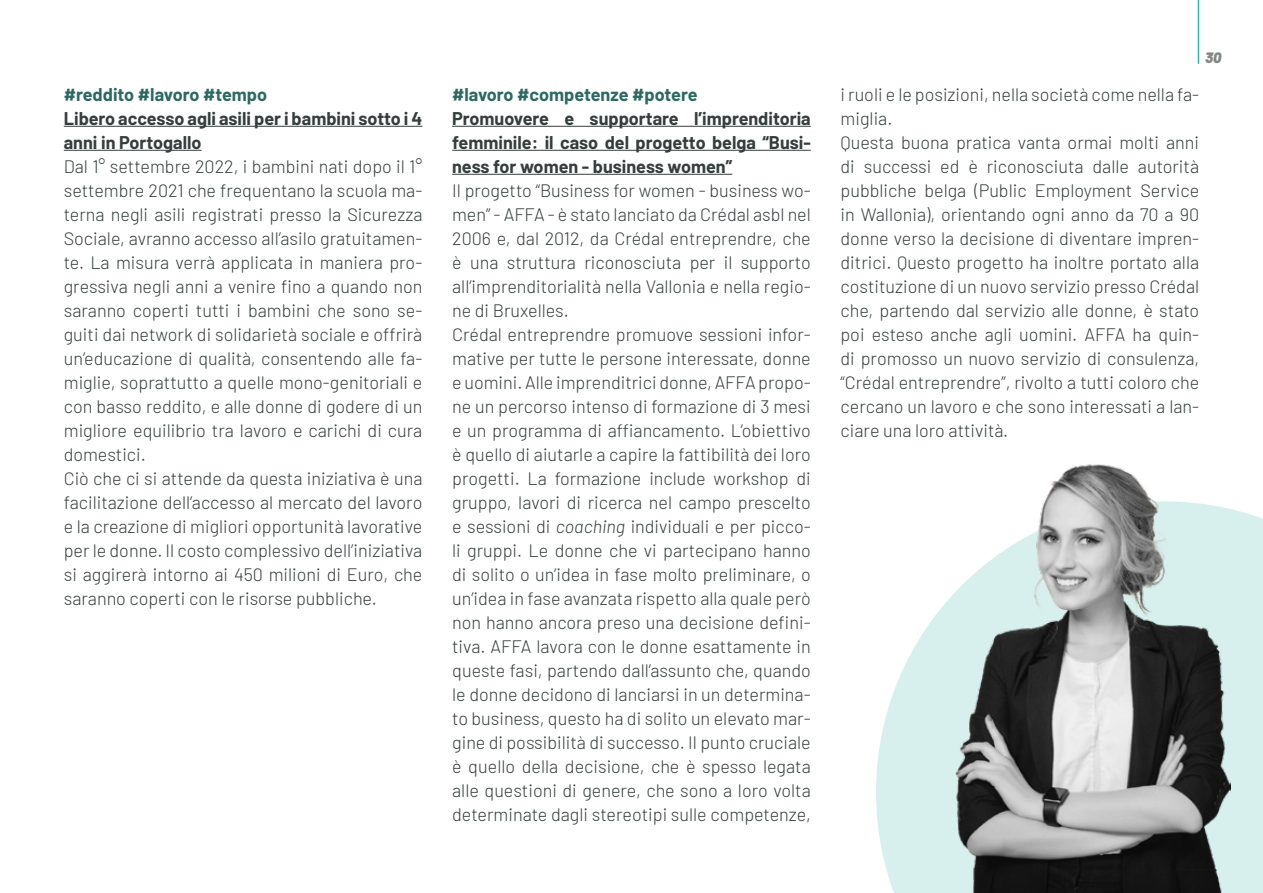
<style>
.page{position:relative;width:1263px;height:893px;background:#fff}
.page>*{position:absolute;margin:0;border:0;box-sizing:border-box;transform-origin:0 0}
.t1{font:300 18px/24px "Barlow";color:#363d3d}
.t2{font:700 18px/24px "Barlow";color:#363d3d}
.t3{font:700 18px "Barlow";letter-spacing:-.005em;color:#2b6961}
.t4{font:italic 900 15px "Barlow";color:#828787}
.s1{font-style:italic}
</style>
<div class="page">
<hr style="left:1198px;top:0;width:1px;height:64px;background:#38b3a8">
<hr style="left:64px;top:126px;width:358px;height:1px;background:#363d3d">
<hr style="left:64px;top:150px;width:138px;height:1px;background:#363d3d">
<hr style="left:452px;top:126px;width:359px;height:1px;background:#363d3d">
<hr style="left:452px;top:150px;width:359px;height:1px;background:#363d3d">
<hr style="left:452px;top:174px;width:280px;height:1px;background:#363d3d">
<svg style="left:876px;top:509px;width:387px;height:384px;fill:#d7f0ee"></svg>
<img style="left:956px;top:464px;width:274px;height:429px">
<p class="t3" style="left:64px;top:81px;width:205px">#reddito #lavoro #tempo</p>
<p class="t2" style="left:64px;top:105px;width:360px">Libero accesso agli asili per i bambini sotto i 4 anni in Portogallo</p>
<p class="t1" style="left:64px;top:153px;width:360px">Dal 1° settembre 2022, i bambini nati dopo il 1° settembre 2021 che frequentano la scuola ma&shy;terna negli asili registrati presso la Sicurezza Sociale, avranno accesso all’asilo gratuitamen&shy;te. La misura verrà applicata in maniera pro&shy;gressiva negli anni a venire fino a quando non saranno coperti tutti i bambini che sono se&shy;guiti dai network di solidarietà sociale e offrirà un’educazione di qualità, consentendo alle fa&shy;miglie, soprattutto a quelle mono-genitoriali e con basso reddito, e alle donne di godere di un migliore equilibrio tra lavoro e carichi di cura domestici.<br>Ciò che ci si attende da questa iniziativa è una facilitazione dell’accesso al mercato del lavoro e la creazione di migliori opportunità lavorative per le donne. Il costo complessivo dell’iniziativa si aggirerà intorno ai 450 milioni di Euro, che saranno coperti con le risorse pubbliche.</p>
<p class="t3" style="left:452px;top:81px;width:247px">#lavoro #competenze #potere</p>
<p class="t2" style="left:452px;top:105px;width:360px;text-align:justify">Promuovere e supportare l’imprenditoria femminile: il caso del progetto belga “Busi&shy;ness for women - business women”</p>
<p class="t1" style="left:452px;top:177px;width:360px">Il progetto “Business for women - business wo&shy;men” - AFFA - è stato lanciato da Crédal asbl nel 2006 e, dal 2012, da Crédal entreprendre<span class="s1">,</span> che è una struttura riconosciuta per il supporto all’imprenditorialità nella Vallonia e nella regio&shy;ne di Bruxelles.<br>Crédal entreprendre promuove sessioni infor&shy;mative per tutte le persone interessate, donne e uomini. Alle imprenditrici donne, AFFA propo&shy;ne un percorso intenso di formazione di 3 mesi e un programma di affiancamento. L’obiettivo è quello di aiutarle a capire la fattibilità dei loro progetti. La formazione include workshop di gruppo, lavori di ricerca nel campo prescelto e sessioni di <span class="s1">coaching</span> individuali e per picco&shy;li gruppi. Le donne che vi partecipano hanno di solito o un’idea in fase molto preliminare, o un’idea in fase avanzata rispetto alla quale però non hanno ancora preso una decisione defini&shy;tiva. AFFA lavora con le donne esattamente in queste fasi, partendo dall’assunto che, quando le donne decidono di lanciarsi in un determina&shy;to business, questo ha di solito un elevato mar&shy;gine di possibilità di successo. Il punto cruciale è quello della decisione, che è spesso legata alle questioni di genere, che sono a loro volta determinate dagli stereotipi sulle competenze,</p>
<p class="t4" style="left:1205px;top:47px;width:18px">30</p>
<p class="t1" style="left:840px;top:81px;width:360px">i ruoli e le posizioni, nella società come nella fa&shy;miglia.<br>Questa buona pratica vanta ormai molti anni di successi ed è riconosciuta dalle autorità pubbliche belga (Public Employment Service in Wallonia), orientando ogni anno da 70 a 90 donne verso la decisione di diventare impren&shy;ditrici. Questo progetto ha inoltre portato alla costituzione di un nuovo servizio presso Crédal che, partendo dal servizio alle donne, è stato poi esteso anche agli uomini. AFFA ha quin&shy;di promosso un nuovo servizio di consulenza, “Crédal entreprendre”, rivolto a tutti coloro che cercano un lavoro e che sono interessati a lan&shy;ciare una loro attività.</p>
</div>
